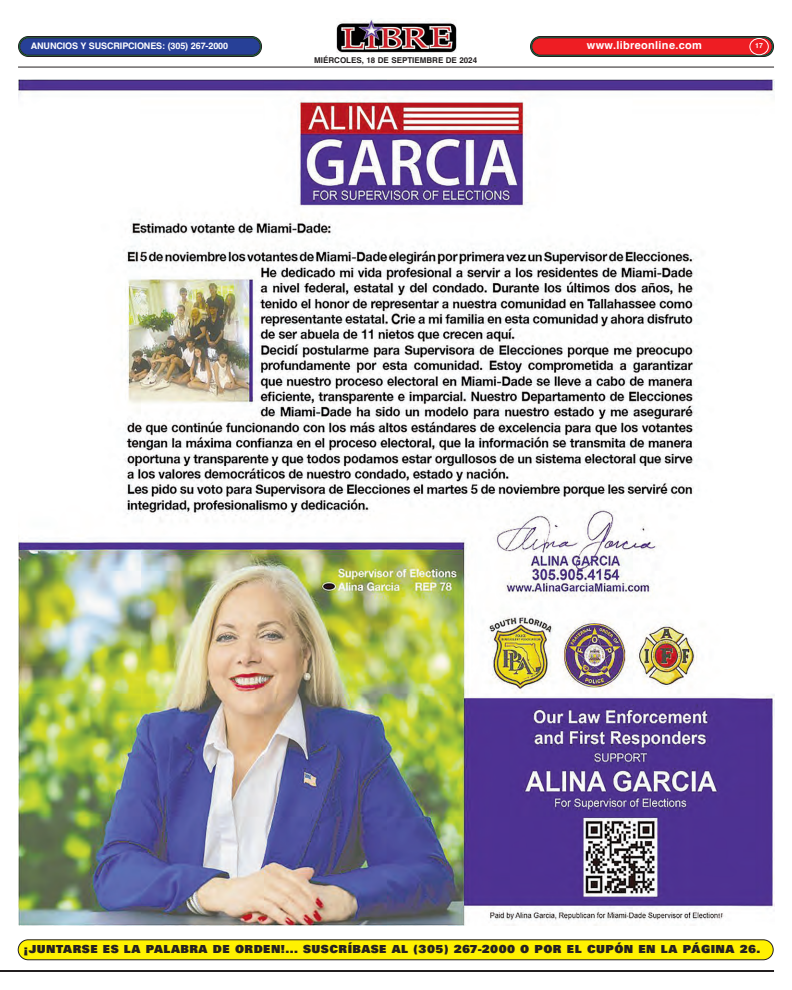
<style>
.page{position:relative;width:792px;height:990px;background:#fff}
.page>*{position:absolute;margin:0;border:0;box-sizing:border-box;transform-origin:0 0}
.t1{font:12px "Univers Ultra Bold DTC";letter-spacing:.035em;color:#231f20}
.t2{font:700 11px "Helvetica";letter-spacing:.03em;color:#fff}
.t3{font:700 9px "Helvetica";letter-spacing:-.01em;color:#fff}
.t4{font:700 8px "Helvetica";color:#231f20}
.t5{font:700 7px "Helvetica";color:#fff}
</style>
<div class="page">
<hr style="left:18px;top:67px;width:756px;height:1px;background:#231f20">
<img style="left:336px;top:18px;width:120px;height:35px">
<svg style="left:18px;top:36px;width:244px;height:21px;background:#2a407f"></svg>
<svg style="left:530px;top:36px;width:244px;height:21px;background:#bf282b"></svg>
<hr style="left:0;top:970px;width:774px;height:2px;background:#231f20">
<svg style="left:18px;top:939px;width:756px;height:21px;background:#ecdf08"></svg>
<img style="left:18px;top:80px;width:757px;height:846px">
<p class="t3" style="left:31px;top:42px;width:199px">ANUNCIOS Y SUSCRIPCIONES: (305) 267-2000</p>
<p class="t2" style="left:587px;top:41px;width:117px">www.libreonline.com</p>
<p class="t5" style="left:755px;top:43px;width:9px">17</p>
<p class="t4" style="left:314px;top:57px;width:164px">MIÉRCOLES, 18 DE SEPTIEMBRE DE 2024</p>
<p class="t1" style="left:24px;top:945px;width:738px">¡JUNTARSE ES LA PALABRA DE ORDEN!... SUSCRÍBASE AL (305) 267-2000 O POR EL CUPÓN EN LA PÁGINA 26.</p>
</div>
